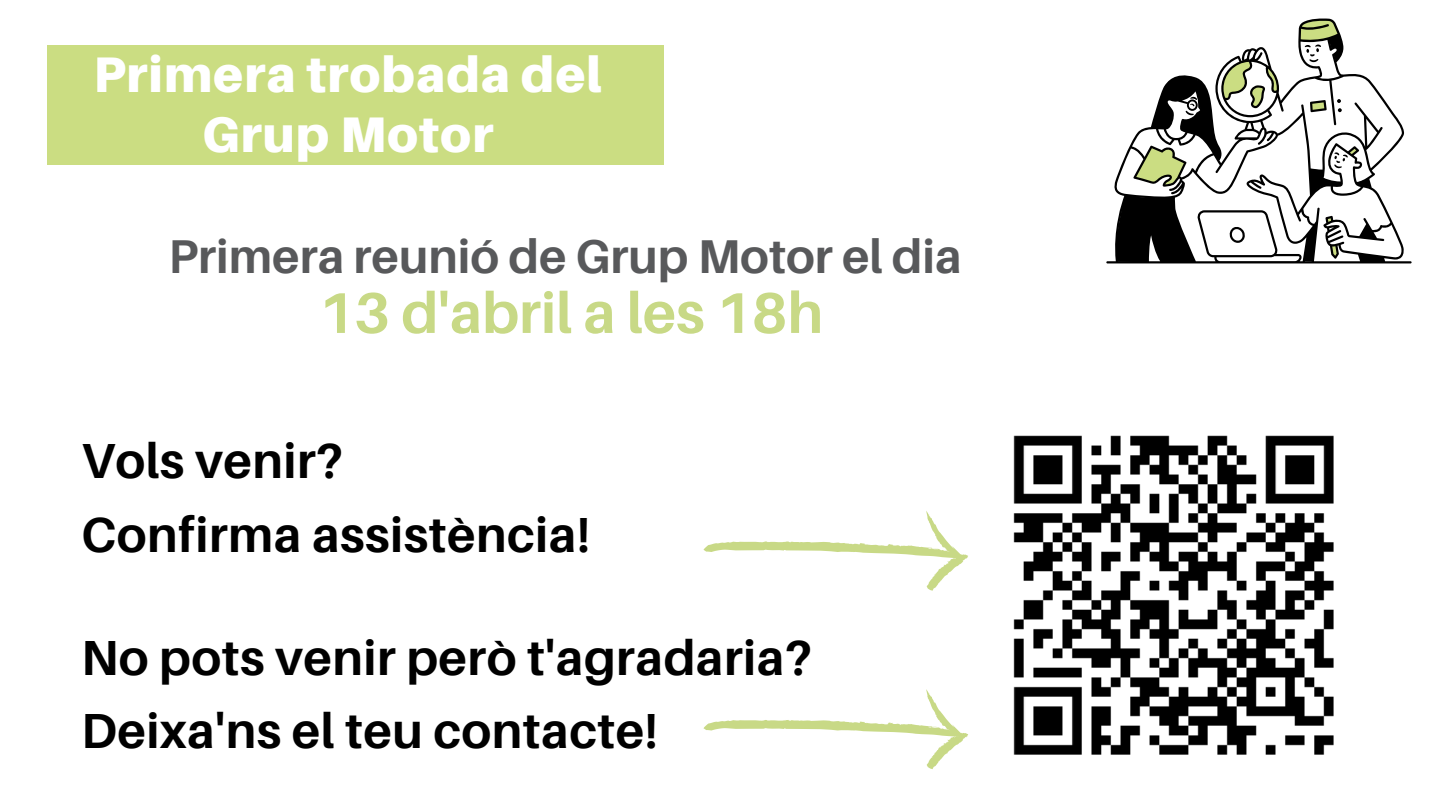
<style>
.page{position:relative;width:1440px;height:810px;background:#fff}
.page>*{position:absolute;margin:0;border:0;box-sizing:border-box;transform-origin:0 0}
.t1{font:700 57.4px "Aileron";color:#c8d986}
.t2{font:900 50px/60px "Aileron";letter-spacing:.02em;color:#fff;text-align:center}
.t3{font:700 49.3px/73.5px "Aileron";letter-spacing:.01em;color:#000}
.t4{font:700 47.5px "Aileron";color:#58595b}
</style>
<div class="page">
<div style="left:47px;top:45px;width:617px;height:119px;background:#cbdd82"></div>
<svg style="left:1106px;top:18px;width:306px;height:245px"></svg>
<img style="left:1013px;top:435px;width:321px;height:320px">
<svg style="left:703px;top:511px;width:265px;height:80px"></svg>
<svg style="left:703px;top:689px;width:265px;height:80px"></svg>
<p class="t2" style="left:93px;top:43px;width:510px">Primera trobada del<br>Grup Motor</p>
<p class="t4" style="left:169px;top:227px;width:795px">Primera reunió de Grup Motor el dia</p>
<p class="t1" style="left:318px;top:277px;width:506px">13 d'abril a les 18h</p>
<p class="t3" style="left:81px;top:423px;width:511px">Vols venir?<br>Confirma assistència!</p>
<p class="t3" style="left:81px;top:620px;width:733px">No pots venir però t'agradaria?<br>Deixa'ns el teu contacte!</p>
</div>
